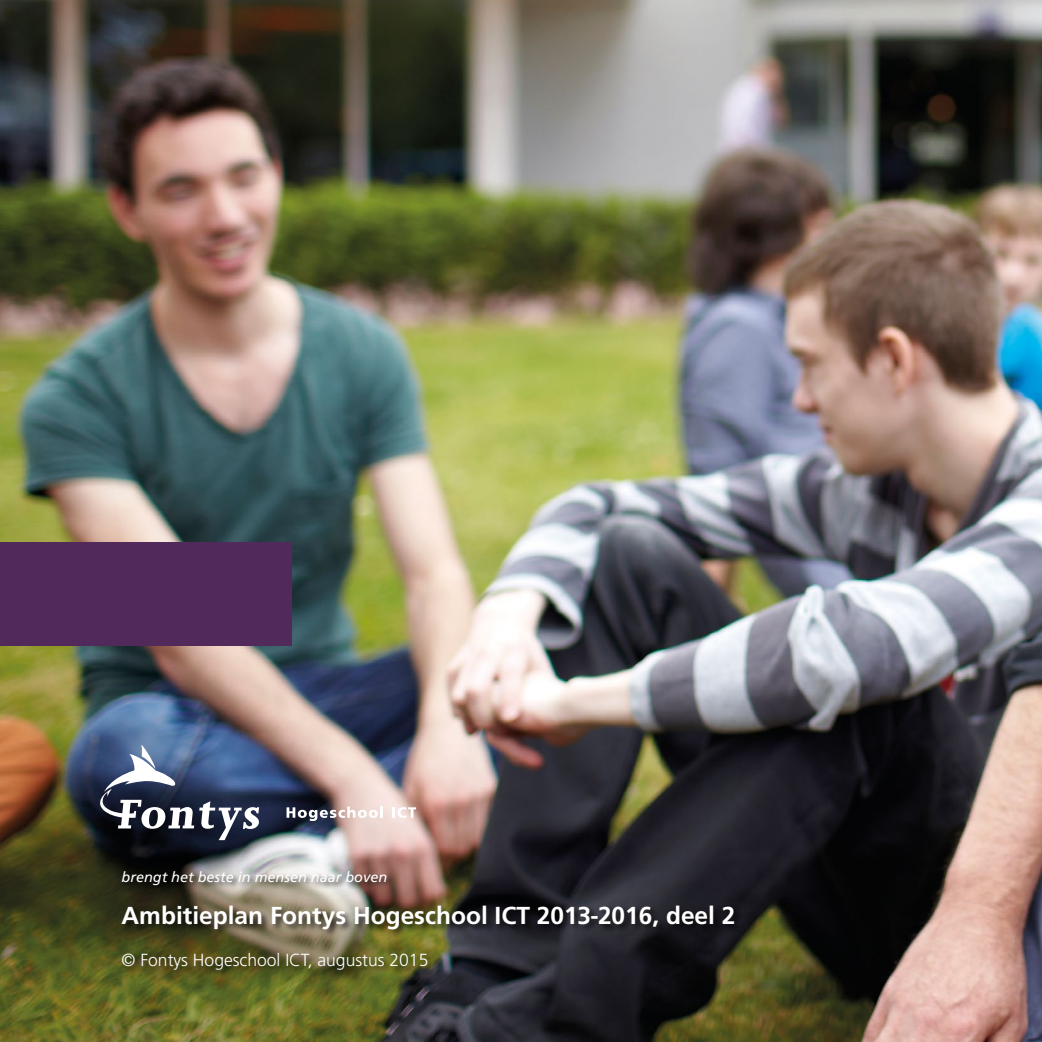
<style>
.page{position:relative;width:1042px;height:1042px;background:#fff}
.page>*{position:absolute;margin:0;border:0;box-sizing:border-box;transform-origin:0 0}
.t1{font:700 24.5px "Fontys Frutiger";color:#fff}
.t2{font:300 17.5px "Fontys Frutiger";color:#fff}
.t3{font:italic 14.35px "Fontys Frutiger";color:#fff}
</style>
<div class="page">
<img style="left:0;top:0;width:1042px;height:1042px">
<div style="left:0;top:543px;width:291px;height:103px;background:#512a5b"></div>
<div style="left:121px;top:870px;width:622px;height:108px;background:#000;opacity:.75"></div>
<svg style="left:286px;top:806px;width:97px;height:15px"></svg>
<svg style="left:392px;top:807px;width:24px;height:11px"></svg>
<svg style="left:100px;top:744px;width:159px;height:96px;background:#505e79"></svg>
<p class="t3" style="left:122px;top:869px;width:267px">brengt het beste in mensen naar boven</p>
<p class="t1" style="left:122px;top:901px;width:615px">Ambitieplan Fontys Hogeschool ICT 2013-2016, deel 2</p>
<p class="t2" style="left:122px;top:950px;width:308px">© Fontys Hogeschool ICT, augustus 2015</p>
</div>
